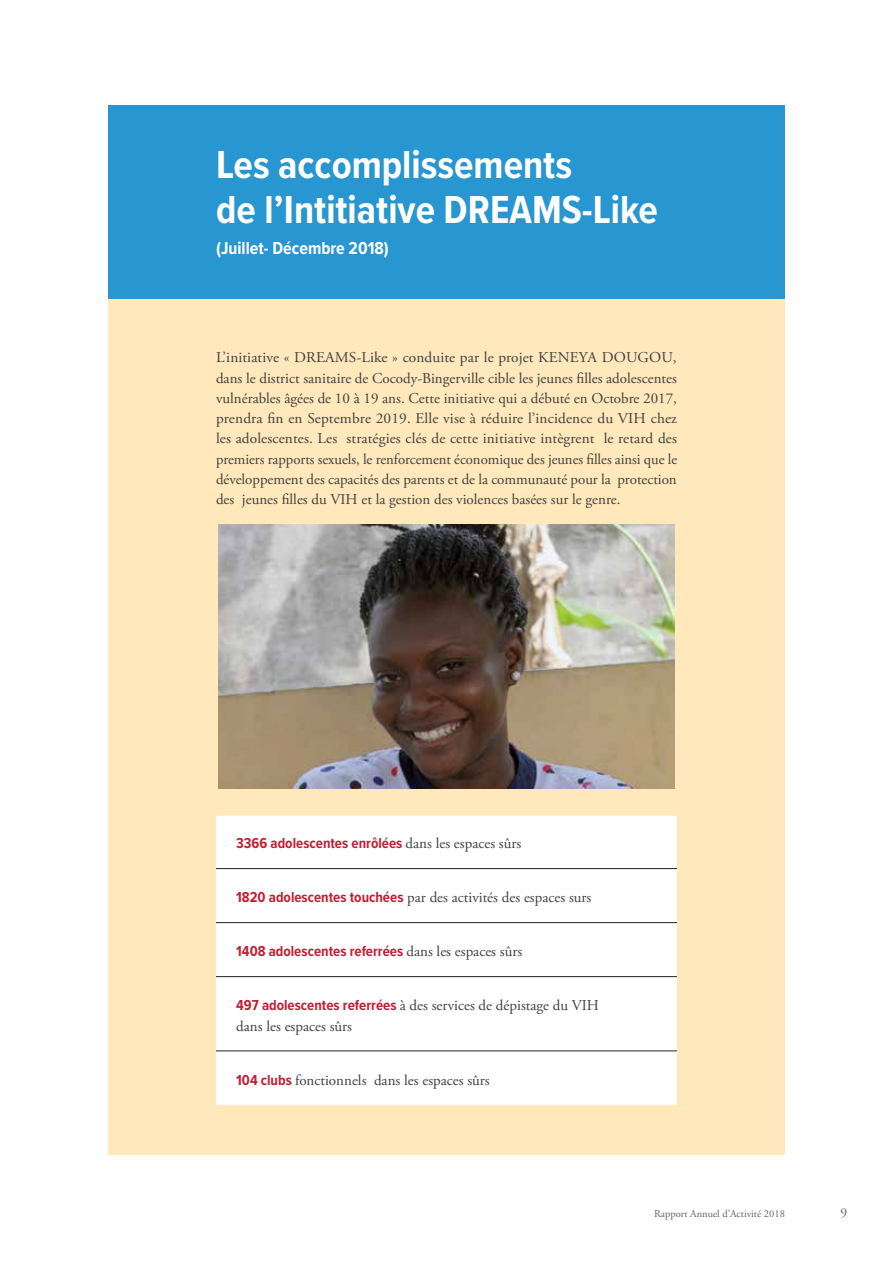
<style>
.page{position:relative;width:893px;height:1263px;background:#fff}
.page>*{position:absolute;margin:0;border:0;box-sizing:border-box;transform-origin:0 0}
.t1{font:700 40.5px/45px "Proxima Nova Cond";color:#fff}
.t2{font:700 18px "Proxima Nova Cond";color:#fff}
.t3{font:15px/20.2px "Adobe Garamond Pro";color:#414042;text-align:justify}
.t4{font:700 15px "Proxima Nova Cond";color:#c02034}
.t5{font:13.5px "Adobe Garamond Pro";color:#636466}
.t6{font:10.5px "Adobe Garamond Pro";color:#636466}
.s1{font-family:"Adobe Garamond Pro";font-weight:400;color:#414042}
.s2{font-family:"Proxima Nova Cond";font-weight:700;color:#c02034}
</style>
<div class="page">
<div style="left:108px;top:145px;width:677px;height:1010px;background:#ffe8bb"></div>
<div style="left:108px;top:105px;width:677px;height:194px;background:#2896d0"></div>
<img style="left:219px;top:525px;width:455px;height:263px">
<div style="left:216px;top:815px;width:461px;height:290px;background:#fff"></div>
<hr style="left:216px;top:868px;width:461px;height:1px;background:#231f20">
<hr style="left:216px;top:922px;width:461px;height:1px;background:#231f20">
<hr style="left:216px;top:976px;width:461px;height:1px;background:#231f20">
<hr style="left:216px;top:1050px;width:461px;height:1px;background:#231f20">
<h1 class="t1" style="left:216px;top:141px;width:443px">Les accomplissements<br>de l’Intitiative DREAMS-Like</h1>
<p class="t2" style="left:216px;top:235px;width:174px">(Juillet- Décembre 2018)</p>
<p class="t3" style="left:216px;top:348px;width:463px">L’initiative « DREAMS-Like » conduite par le projet KENEYA DOUGOU, dans le district sanitaire de Cocody-Bingerville cible les jeunes filles adolescentes vulnérables âgées de 10 à 19 ans. Cette initiative qui a débuté en Octobre 2017, prendra fin en Septembre 2019. Elle vise à réduire l’incidence du VIH chez les adolescentes. Les stratégies clés de cette initiative intègrent le retard des premiers rapports sexuels, le renforcement économique des jeunes filles ainsi que le développement des capacités des parents et de la communauté pour la protection des jeunes filles du VIH et la gestion des violences basées sur le genre.</p>
<p class="t4" style="left:236px;top:832px;width:286px">3366 adolescentes enrôlées <span class="s1">dans les espaces sûrs</span></p>
<p class="t3" style="left:236px;top:888px;width:357px"><span class="s2">1820 adolescentes touchées</span> par des activités des espaces surs</p>
<p class="t4" style="left:236px;top:940px;width:287px">1408 adolescentes referrées <span class="s1">dans les espaces sûrs</span></p>
<p class="t3" style="left:236px;top:996px;width:364px"><span class="s2">497 adolescentes referrées</span> à des services de dépistage du VIH dans les espaces sûrs</p>
<p class="t3" style="left:236px;top:1070px;width:255px"><span class="s2">104 clubs</span> fonctionnels dans les espaces sûrs</p>
<p class="t6" style="left:654px;top:1207px;width:132px">Rapport Annuel d’Activité 2018</p>
<p class="t5" style="left:840px;top:1205px;width:8px">9</p>
</div>
